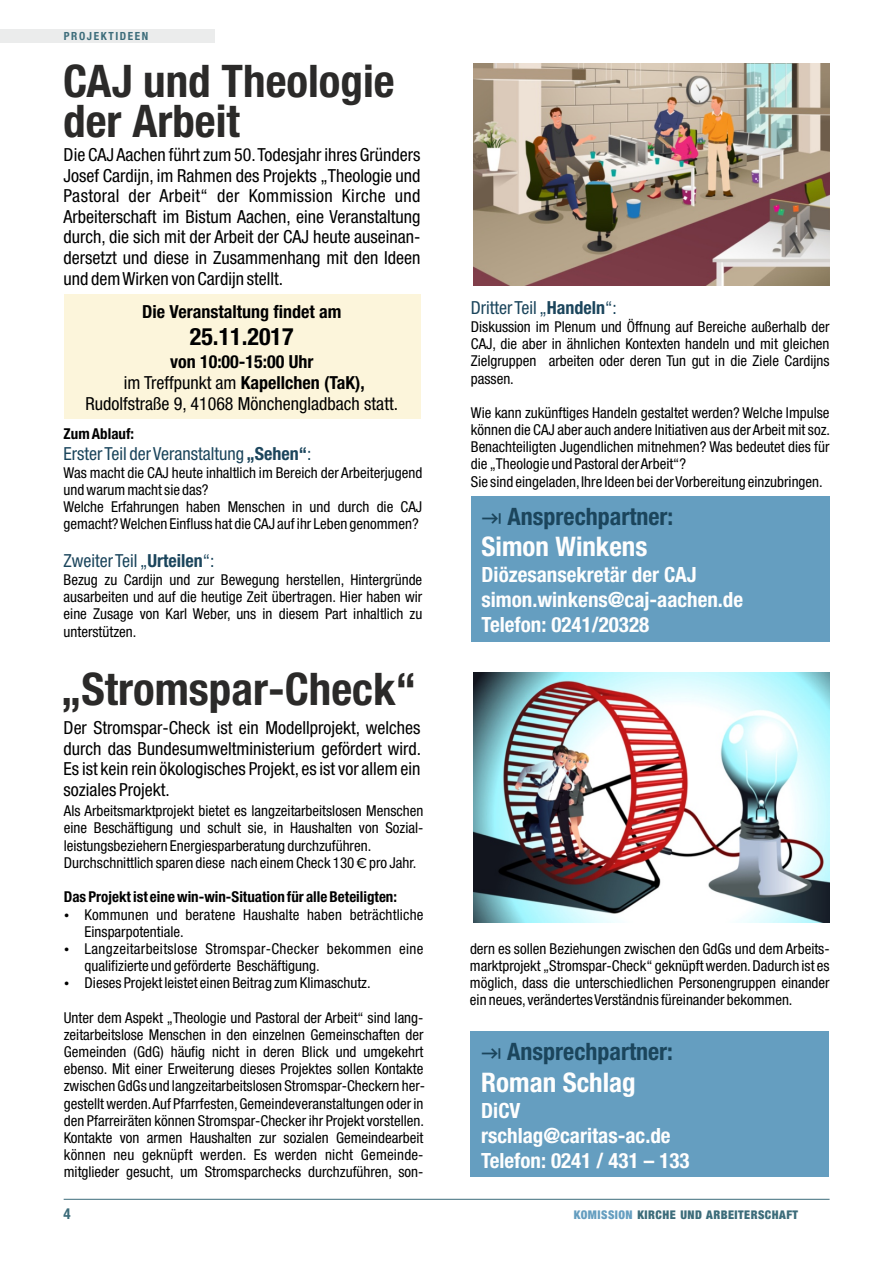
<style>
.page{position:relative;width:893px;height:1263px;background:#fff}
.page>*{position:absolute;margin:0;border:0;box-sizing:border-box;transform-origin:0 0}
.t1{font:700 condensed 45px/40px "Helvetica Neue";color:#2b2a29}
.t2{font:700 condensed 27px "Helvetica Neue";color:#fefefe}
.t3{font:700 condensed 24px "Helvetica Neue";color:#1b455c}
.t4{font:700 condensed 24px "Helvetica Neue";color:#000}
.t5{font:700 condensed 21px/24.9px "Helvetica Neue";color:#fefefe}
.t6{font:condensed 18px/20.5px "Helvetica Neue";color:#000;text-align:justify}
.t7{font:condensed 18px "Helvetica Neue";color:#1b455c}
.t8{font:700 condensed 18px "Helvetica Neue";color:#000}
.t9{font:condensed 15px/17.1px "Helvetica Neue";color:#000}
.t10{font:700 condensed 15px "Helvetica Neue";color:#000}
.t11{font:700 condensed 15px "Helvetica Neue LT Std";color:#3c6c7a}
.t12{font:900 condensed 12px "Helvetica Neue";letter-spacing:.04em;color:#3c6c7a}
.t13{font:700 condensed 11.25px "Helvetica Neue";letter-spacing:.145em;color:#3c6c7a}
.s1{font-weight:700}
.s2{font-family:"Proxima Nova";font-stretch:normal}
.s3{color:#659ec0}
</style>
<div class="page">
<hr style="left:64px;top:1199px;width:766px;height:1px;background:#3c6c7a">
<div style="left:471px;top:496px;width:359px;height:145px;background:#659ec0"></div>
<div style="left:471px;top:1031px;width:358px;height:146px;background:#659ec0"></div>
<div style="left:64px;top:294px;width:357px;height:125px;background:#fcf5db"></div>
<div style="left:0;top:29px;width:214px;height:14px;background:#ebecec"></div>
<img style="left:474px;top:64px;width:355px;height:221px">
<img style="left:473px;top:673px;width:356px;height:249px">
<p class="t13" style="left:64px;top:29px;width:86px">PROJEKTIDEEN</p>
<h1 class="t1" style="left:63px;top:60px;width:333px">CAJ und Theologie der Arbeit</h1>
<p class="t6" style="left:64px;top:144px;width:358px">Die CAJ Aachen führt zum 50.Todesjahr ihres Gründers Josef Cardijn, im Rahmen des Projekts „Theologie und Pastoral der Arbeit“ der Kommission Kirche und Arbeiterschaft im Bistum Aachen, eine Veranstaltung durch, die sich mit der Arbeit der CAJ heute auseinan&shy;dersetzt und diese in Zusammenhang mit den Ideen und dem Wirken von Cardijn stellt.</p>
<p class="t8" style="left:142px;top:301px;width:201px">Die Veranstaltung findet am</p>
<h3 class="t4" style="left:190px;top:322px;width:105px">25.11.2017</h3>
<p class="t6" style="left:86px;top:351px;width:314px;line-height:21px;text-align:center"><span class="s1">von 10:00-15:00 Uhr<br></span>im Treffpunkt am <span class="s1">Kapellchen (TaK),<br></span>Rudolfstraße 9, 41068 Mönchengladbach statt.</p>
<p class="t10" style="left:64px;top:425px;width:72px">Zum Ablauf:</p>
<p class="t7" style="left:64px;top:443px;width:249px">Erster Teil der Veranstaltung <span class="s1">„Sehen“</span>:</p>
<p class="t9" style="left:64px;top:464px;width:360px">Was macht die CAJ heute inhaltlich im Bereich der Arbeiterjugend und warum macht sie das?<br>Welche Erfahrungen haben Menschen in und durch die CAJ gemacht? Welchen Einfluss hat die CAJ auf ihr Leben genommen?</p>
<p class="t7" style="left:64px;top:550px;width:152px">Zweiter Teil „<span class="s1">Urteilen</span>“:</p>
<p class="t9" style="left:64px;top:571px;width:360px;text-align:justify">Bezug zu Cardijn und zur Bewegung herstellen, Hintergründe ausarbeiten und auf die heutige Zeit übertragen. Hier haben wir eine Zusage von Karl Weber, uns in diesem Part inhaltlich zu unterstützen.</p>
<h1 class="t1" style="left:61px;top:669px;width:357px">„Stromspar-Check“</h1>
<p class="t6" style="left:64px;top:717px;width:359px">Der Stromspar-Check ist ein Modellprojekt, welches durch das Bundesumweltministerium gefördert wird.<br>Es ist kein rein ökologisches Projekt, es ist vor allem ein soziales Projekt.</p>
<p class="t9" style="left:64px;top:802px;width:361px">Als Arbeitsmarktprojekt bietet es langzeitarbeitslosen Menschen eine Beschäftigung und schult sie, in Haushalten von Sozial&shy;leistungsbeziehern Energiesparberatung durchzuführen.<br>Durchschnittlich sparen diese nach einem Check 130 <span class="s2">€</span>pro Jahr.</p>
<p class="t10" style="left:64px;top:888px;width:335px">Das Projekt ist eine win-win-Situation für alle Beteiligten:</p>
<p class="t9" style="left:85px;top:906px;width:340px">Kommunen und beratene Haushalte haben beträchtliche Einsparpotentiale.<br>Langzeitarbeitslose Stromspar-Checker bekommen eine qualifizierte und geförderte Beschäftigung.<br>Dieses Projekt leistet einen Beitrag zum Klimaschutz.</p>
<p class="t9" style="left:64px;top:1009px;width:363px;text-align:justify">Unter dem Aspekt „Theologie und Pastoral der Arbeit“ sind lang&shy;zeitarbeitslose Menschen in den einzelnen Gemeinschaften der Gemeinden (GdG) häufig nicht in deren Blick und umgekehrt ebenso. Mit einer Erweiterung dieses Projektes sollen Kontakte zwischen GdGs und langzeitarbeitslosen Stromspar-Checkern her&shy;gestellt werden.Auf Pfarrfesten,Gemeindeveranstaltungen oder in den Pfarreiräten können Stromspar-Checker ihr Projekt vorstellen.<br>Kontakte von armen Haushalten zur sozialen Gemeindearbeit können neu geknüpft werden. Es werden nicht Gemeinde&shy;mitglieder gesucht, um Stromsparchecks durchzuführen, son-</p>
<p class="t7" style="left:471px;top:297px;width:147px">Dritter Teil „<span class="s1">Handeln</span>“:</p>
<p class="t9" style="left:471px;top:318px;width:360px;text-align:justify">Diskussion im Plenum und Öffnung auf Bereiche außerhalb der CAJ, die aber in ähnlichen Kontexten handeln und mit gleichen Zielgruppen arbeiten oder deren Tun gut in die Ziele Cardijns passen.</p>
<p class="t9" style="left:471px;top:404px;width:361px">Wie kann zukünftiges Handeln gestaltet werden? Welche Impulse können die CAJ aber auch andere Initiativen aus der Arbeit mit soz.<br>Benachteiligten Jugendlichen mitnehmen? Was bedeutet dies für die „Theologie und Pastoral der Arbeit“?<br>Sie sind eingeladen,Ihre Ideen bei der Vorbereitung einzubringen.</p>
<h3 class="t3" style="left:508px;top:502px;width:167px">Ansprechpartner:</h3>
<h2 class="t2" style="left:482px;top:530px;width:167px">Simon Winkens</h2>
<h3 class="t5" style="left:482px;top:562px;width:263px">Diözesansekretär der CAJ simon.winkens@caj-aachen.de<br>Telefon: 0241/20328</h3>
<p class="t9" style="left:470px;top:939px;width:361px;text-align:justify">dern es sollen Beziehungen zwischen den GdGs und dem Arbeits&shy;marktprojekt „Stromspar-Check“ geknüpft werden.Dadurch ist es möglich, dass die unterschiedlichen Personengruppen einander ein neues,verändertes Verständnis füreinander bekommen.</p>
<h3 class="t3" style="left:507px;top:1037px;width:167px">Ansprechpartner:</h3>
<h2 class="t2" style="left:481px;top:1065px;width:156px">Roman Schlag</h2>
<h3 class="t5" style="left:481px;top:1097px;width:210px">DiCV rschlag@caritas-ac.de<br>Telefon: 0241 / 431 – 133</h3>
<p class="t11" style="left:63px;top:1208px;width:9px">4</p>
<p class="t12" style="left:574px;top:1208px;width:226px"><span class="s3">KOMISSION</span> KIRCHE UND ARBEITERSCHAFT</p>
</div>
